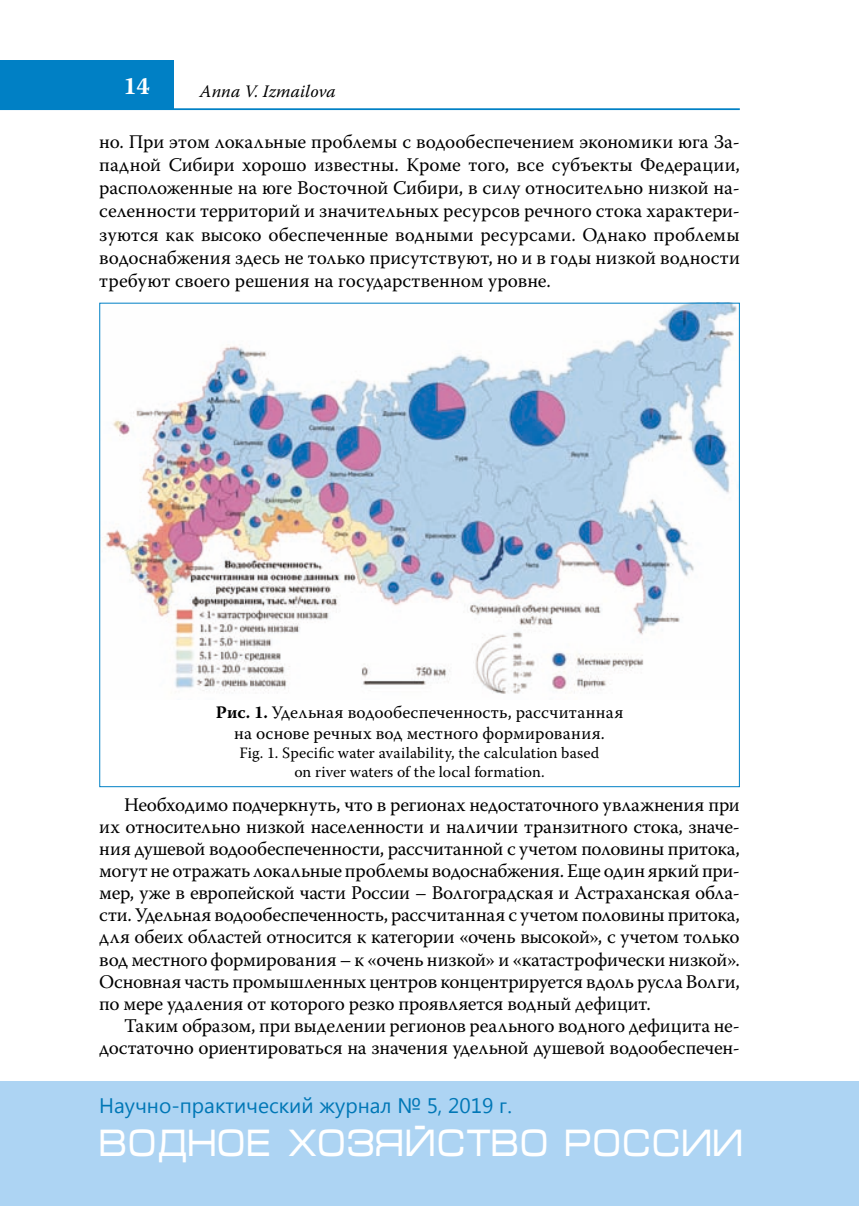
<style>
.page{position:relative;width:859px;height:1206px;background:#fff}
.page>*{position:absolute;margin:0;border:0;box-sizing:border-box;transform-origin:0 0}
.t1{font:38.5px "Micra C";color:#fff;scale:.83 1}
.t2{font:700 24.5px "Warnock Pro";color:#fff}
.t3{font:21px "Segoe UI";color:#0077b6}
.t4{font:19.25px/22.1px "Warnock Pro";letter-spacing:-.005em;color:#000;text-align:justify}
.t5{font:17.5px/21px "Warnock Pro";letter-spacing:.01em;color:#000;text-align:center}
.t6{font:italic 17.5px "Warnock Pro";color:#000}
.t7{font:15.75px/19.2px "Warnock Pro";letter-spacing:.01em;color:#000;text-align:center}
.s1{font-weight:700}
</style>
<div class="page">
<hr style="left:0;top:108px;width:739px;height:2px;background:#0080c5">
<div style="left:0;top:60px;width:174px;height:50px;background:#0080c5"></div>
<div style="left:0;top:1081px;width:858px;height:124px;background:#add4f3"></div>
<img style="left:104px;top:305px;width:633px;height:389px">
<p class="t2" style="left:123px;top:71px;width:28px">14</p>
<p class="t6" style="left:200px;top:81px;width:137px">Anna V. Izmailova</p>
<p class="t4" style="left:99px;top:130px;width:641px;line-height:23.1px">но. При этом локальные проблемы с водообеспечением экономики юга За&shy;падной Сибири хорошо известны. Кроме того, все субъекты Федерации, расположенные на юге Восточной Сибири, в силу относительно низкой на&shy;селенности территорий и значительных ресурсов речного стока характери&shy;зуются как высоко обеспеченные водными ресурсами. Однако проблемы водоснабжения здесь не только присутствуют, но и в годы низкой водности требуют своего решения на государственном уровне.</p>
<p class="t5" style="left:216px;top:701px;width:409px"><span class="s1">Рис. 1.</span> Удельная водообеспеченность, рассчитанная на основе речных вод местного формирования.</p>
<p class="t7" style="left:239px;top:742px;width:361px">Fig. 1. Specific water availability, the calculation based on river waters of the local formation.</p>
<p class="t4" style="left:99px;top:793px;width:641px;text-indent:25px">Необходимо подчеркнуть, что в регионах недостаточного увлажнения при их относительно низкой населенности и наличии транзитного стока, значе&shy;ния душевой водообеспеченности, рассчитанной с учетом половины притока, могут не отражать локальные проблемы водоснабжения. Еще один яркий при&shy;мер, уже в европейской части России – Волгоградская и Астраханская обла&shy;сти. Удельная водообеспеченность, рассчитанная с учетом половины притока, для обеих областей относится к категории «очень высокой», с учетом только вод местного формирования – к «очень низкой» и «катастрофически низкой».<br>Основная часть промышленных центров концентрируется вдоль русла Волги, по мере удаления от которого резко проявляется водный дефицит.</p>
<p class="t4" style="left:99px;top:1013px;width:641px;line-height:22.8px;text-align:right">Таким образом, при выделении регионов реального водного дефицита не&shy;достаточно ориентироваться на значения удельной душевой водообеспечен-</p>
<p class="t3" style="left:99px;top:1090px;width:414px">Научно-практический журнал № 5, 2019 г.</p>
<h1 class="t1" style="left:99px;top:1126px;width:777px">ВОДНОЕ ХОЗЯЙСТВО РОССИИ</h1>
</div>
